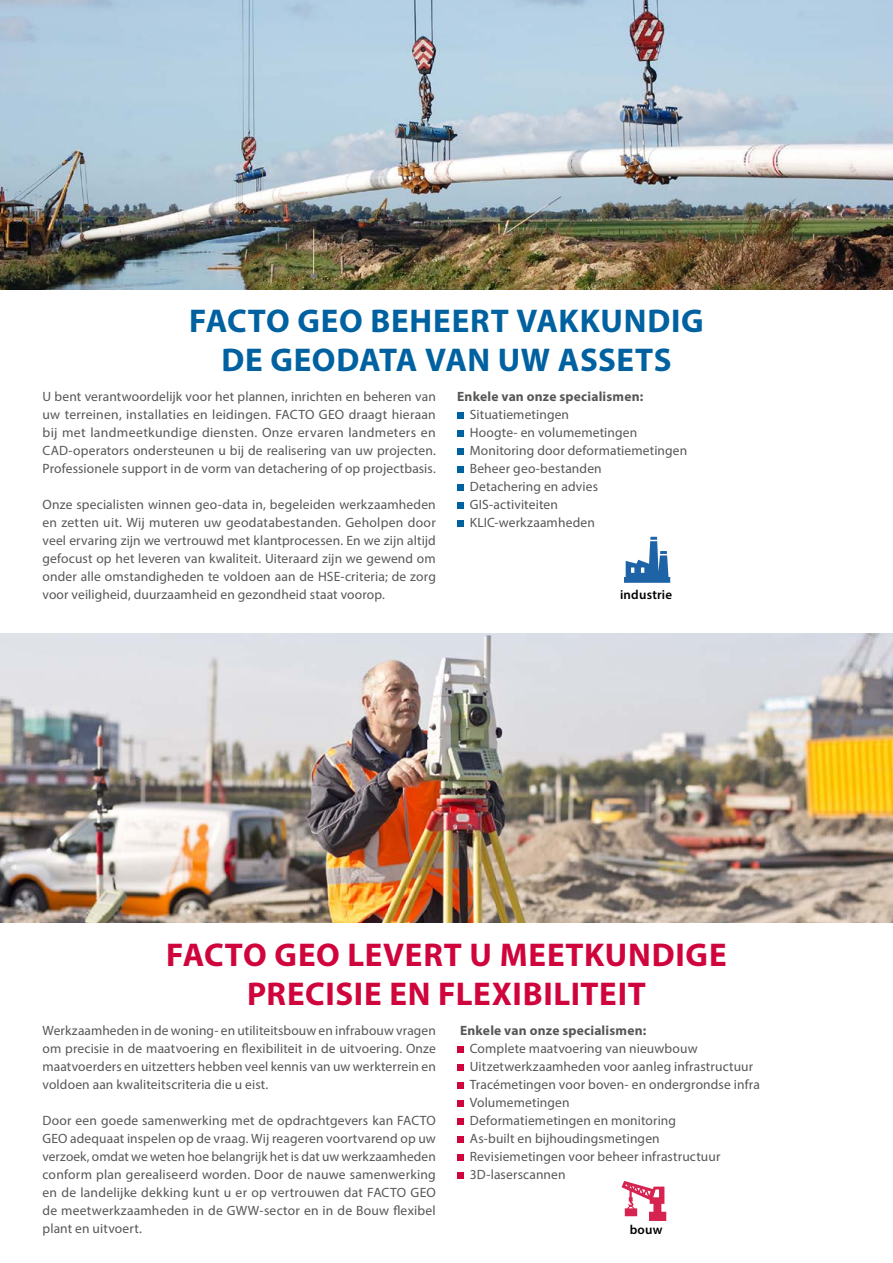
<style>
.page{position:relative;width:893px;height:1263px;background:#fff}
.page>*{position:absolute;margin:0;border:0;box-sizing:border-box;transform-origin:0 0}
.t1{font:700 33px/39px "Myriad Pro";letter-spacing:.02em;color:#d0043c;text-align:center}
.t2{font:700 33px/39px "Myriad Pro";letter-spacing:.02em;color:#0061a1;text-align:center}
.t3{font:13.5px/18px "Myriad Pro";letter-spacing:.01em;color:#575756;text-align:justify}
.t4{font:700 13.5px "Myriad Pro";letter-spacing:.015em;color:#575756}
.t5{font:600 13.05px "Myriad Pro";letter-spacing:.015em;color:#000}
</style>
<div class="page">
<img style="left:0;top:0;width:892px;height:289px">
<svg style="left:624px;top:537px;width:46px;height:46px"></svg>
<svg style="left:457px;top:413px;width:6px;height:6px"></svg>
<svg style="left:457px;top:431px;width:6px;height:6px"></svg>
<svg style="left:457px;top:449px;width:6px;height:6px"></svg>
<svg style="left:457px;top:467px;width:6px;height:6px"></svg>
<svg style="left:457px;top:485px;width:6px;height:6px"></svg>
<svg style="left:457px;top:503px;width:6px;height:6px"></svg>
<svg style="left:457px;top:521px;width:6px;height:6px"></svg>
<img style="left:0;top:634px;width:893px;height:289px">
<svg style="left:457px;top:1046px;width:6px;height:6px"></svg>
<svg style="left:457px;top:1064px;width:6px;height:6px"></svg>
<svg style="left:457px;top:1082px;width:6px;height:6px"></svg>
<svg style="left:457px;top:1100px;width:6px;height:6px"></svg>
<svg style="left:457px;top:1118px;width:6px;height:6px"></svg>
<svg style="left:457px;top:1136px;width:6px;height:6px"></svg>
<svg style="left:457px;top:1154px;width:6px;height:6px"></svg>
<svg style="left:457px;top:1172px;width:6px;height:6px"></svg>
<svg style="left:622px;top:1181px;width:44px;height:40px"></svg>
<hr style="left:892px;top:0;width:1px;height:289px;background:#dadada">
<h1 class="t2" style="left:189px;top:301px;width:516px">FACTO GEO BEHEERT VAKKUNDIG<br>DE GEODATA VAN UW ASSETS</h1>
<p class="t4" style="left:457px;top:388px;width:188px">Enkele van onze specialismen:</p>
<p class="t3" style="left:470px;top:405px;width:219px;text-align:left">Situatiemetingen<br>Hoogte- en volumemetingen<br>Monitoring door deformatiemetingen<br>Beheer geo-bestanden<br>Detachering en advies<br>GIS-activiteiten<br>KLIC-werkzaamheden</p>
<p class="t3" style="left:43px;top:387px;width:395px">U bent verantwoordelijk voor het plannen, inrichten en beheren van uw terreinen, installaties en leidingen. FACTO GEO draagt hieraan bij met landmeetkundige diensten. Onze ervaren landmeters en CAD-operators ondersteunen u bij de realisering van uw projecten.<br>Professionele support in de vorm van detachering of op projectbasis.</p>
<p class="t3" style="left:43px;top:495px;width:395px">Onze specialisten winnen geo-data in, begeleiden werkzaamheden en zetten uit. Wij muteren uw geodatabestanden. Geholpen door veel ervaring zijn we vertrouwd met klantprocessen. En we zijn altijd gefocust op het leveren van kwaliteit. Uiteraard zijn we gewend om onder alle omstandigheden te voldoen aan de HSE-criteria; de zorg voor veiligheid, duurzaamheid en gezondheid staat voorop.</p>
<p class="t5" style="left:620px;top:586px;width:54px">industrie</p>
<h1 class="t1" style="left:166px;top:934px;width:562px">FACTO GEO LEVERT U MEETKUNDIGE<br>PRECISIE EN FLEXIBILITEIT</h1>
<p class="t3" style="left:43px;top:1021px;width:395px">Werkzaamheden in de woning- en utiliteitsbouw en infrabouw vragen om precisie in de maatvoering en flexibiliteit in de uitvoering. Onze maatvoerders en uitzetters hebben veel kennis van uw werkterrein en voldoen aan kwaliteitscriteria die u eist.</p>
<p class="t3" style="left:43px;top:1111px;width:395px">Door een goede samenwerking met de opdrachtgevers kan FACTO GEO adequaat inspelen op de vraag. Wij reageren voortvarend op uw verzoek, omdat we weten hoe belangrijk het is dat uw werkzaamheden conform plan gerealiseerd worden. Door de nauwe samenwerking en de landelijke dekking kunt u er op vertrouwen dat FACTO GEO de meetwerkzaamheden in de GWW-sector en in de Bouw flexibel plant en uitvoert.</p>
<p class="t4" style="left:460px;top:1021px;width:188px">Enkele van onze specialismen:</p>
<p class="t3" style="left:470px;top:1039px;width:292px;text-align:left">Complete maatvoering van nieuwbouw Uitzetwerkzaamheden voor aanleg infrastructuur Tracémetingen voor boven- en ondergrondse infra Volumemetingen<br>Deformatiemetingen en monitoring<br>As-built en bijhoudingsmetingen<br>Revisiemetingen voor beheer infrastructuur 3D-laserscannen</p>
<p class="t5" style="left:630px;top:1221px;width:34px">bouw</p>
</div>
